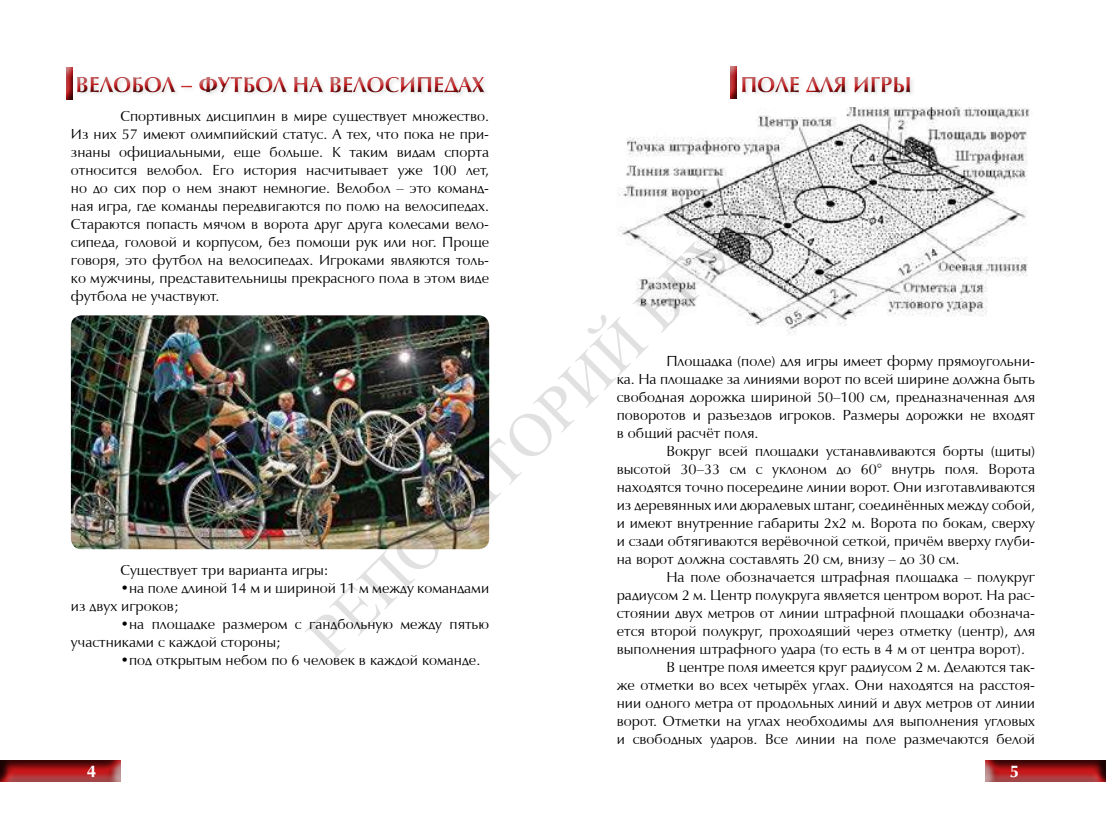
<style>
.page{position:relative;width:1106px;height:815px;background:#fff}
.page>*{position:absolute;margin:0;border:0;box-sizing:border-box;transform-origin:0 0}
.t1{font:62.5px "Times New Roman";color:rgb(0 0 0/.12)}
.t2{font:700 22.5px "Vera Humana 95";color:#cd171a}
.t3{font:700 17.5px "Vera Humana 95";color:#fff}
.t4{font:15px/18px "Vera Humana 95";color:#000;text-align:justify}
</style>
<div class="page">
<div style="left:0;top:748px;width:126px;height:41px;background:#000;opacity:.75"></div>
<div style="left:980px;top:748px;width:126px;height:41px;background:#000;opacity:.75"></div>
<img style="left:71px;top:315px;width:418px;height:234px">
<div style="left:70px;top:72px;width:424px;height:32px;background:#000;opacity:.81"></div>
<img style="left:618px;top:107px;width:412px;height:227px">
<div style="left:734px;top:72px;width:187px;height:32px;background:#000;opacity:.81"></div>
<div style="left:723px;top:61px;width:26px;height:39px;background:#000;opacity:.75"></div>
<div style="left:59px;top:62px;width:25px;height:39px;background:#000;opacity:.75"></div>
<h2 class="t2" style="left:76px;top:71px;width:410px">ВЕЛОБОЛ – ФУТБОЛ НА ВЕЛОСИПЕДАХ</h2>
<h2 class="t2" style="left:740px;top:71px;width:173px">ПОЛЕ ДЛЯ ИГРЫ</h2>
<p class="t4" style="left:71px;top:107px;width:420px;text-indent:50px">Спортивных дисциплин в мире существует множество.<br>Из них 57 имеют олимпийский статус. А тех, что пока не при&shy;знаны официальными, еще больше. К таким видам спорта относится велобол. Его история насчитывает уже 100 лет, но до сих пор о нем знают немногие. Велобол – это команд&shy;ная игра, где команды передвигаются по полю на велосипедах.<br>Стараются попасть мячом в ворота друг друга колесами вело&shy;сипеда, головой и корпусом, без помощи рук или ног. Проще говоря, это футбол на велосипедах. Игроками являются толь&shy;ко мужчины, представительницы прекрасного пола в этом виде футбола не участвуют.</p>
<h1 class="t1" style="left:287px;top:616px;width:672px;rotate:-45deg">РЕПОЗИТОРИЙ БГУФК</h1>
<p class="t4" style="left:617px;top:352px;width:420px;text-indent:50px">Площадка (поле) для игры имеет форму прямоугольни&shy;ка. На площадке за линиями ворот по всей ширине должна быть свободная дорожка шириной 50–100 см, предназначенная для поворотов и разъездов игроков. Размеры дорожки не входят в общий расчёт поля.</p>
<p class="t4" style="left:617px;top:442px;width:420px;text-indent:50px">Вокруг всей площадки устанавливаются борты (щиты) высотой 30–33 см с уклоном до 60° внутрь поля. Ворота находятся точно посередине линии ворот. Они изготавливаются из деревянных или дюралевых штанг, соединённых между собой, и имеют внутренние габариты 2х2 м. Ворота по бокам, сверху и сзади обтягиваются верёвочной сеткой, причём вверху глуби&shy;на ворот должна составлять 20 см, внизу – до 30 см.</p>
<p class="t4" style="left:666px;top:568px;width:370px">На поле обозначается штрафная площадка – полукруг</p>
<p class="t4" style="left:617px;top:586px;width:420px">радиусом 2 м. Центр полукруга является центром ворот. На рас-</p>
<p class="t4" style="left:617px;top:604px;width:420px">стоянии двух метров от линии штрафной площадки обознача-</p>
<p class="t4" style="left:617px;top:622px;width:420px">ется второй полукруг, проходящий через отметку (центр), для</p>
<p class="t4" style="left:617px;top:640px;width:410px">выполнения штрафного удара (то есть в 4 м от центра ворот).</p>
<p class="t4" style="left:666px;top:658px;width:370px">В центре поля имеется круг радиусом 2 м. Делаются так-</p>
<p class="t4" style="left:617px;top:676px;width:420px">же отметки во всех четырёх углах. Они находятся на расстоя-</p>
<p class="t4" style="left:617px;top:694px;width:420px">нии одного метра от продольных линий и двух метров от линии</p>
<p class="t4" style="left:617px;top:712px;width:420px">ворот. Отметки на углах необходимы для выполнения угловых</p>
<p class="t4" style="left:617px;top:730px;width:420px">и свободных ударов. Все линии на поле размечаются белой</p>
<p class="t4" style="left:120px;top:560px;width:210px">Существует три варианта игры:</p>
<p class="t4" style="left:71px;top:578px;width:420px;text-indent:50px">•на поле длиной 14 м и шириной 11 м между командами из двух игроков;</p>
<p class="t4" style="left:71px;top:614px;width:420px;text-indent:50px">•на площадке размером с гандбольную между пятью участниками с каждой стороны;</p>
<p class="t4" style="left:120px;top:650px;width:361px">•под открытым небом по 6 человек в каждой команде.</p>
<p class="t3" style="left:87px;top:760px;width:11px">4</p>
<p class="t3" style="left:1009px;top:760px;width:11px">5</p>
</div>
